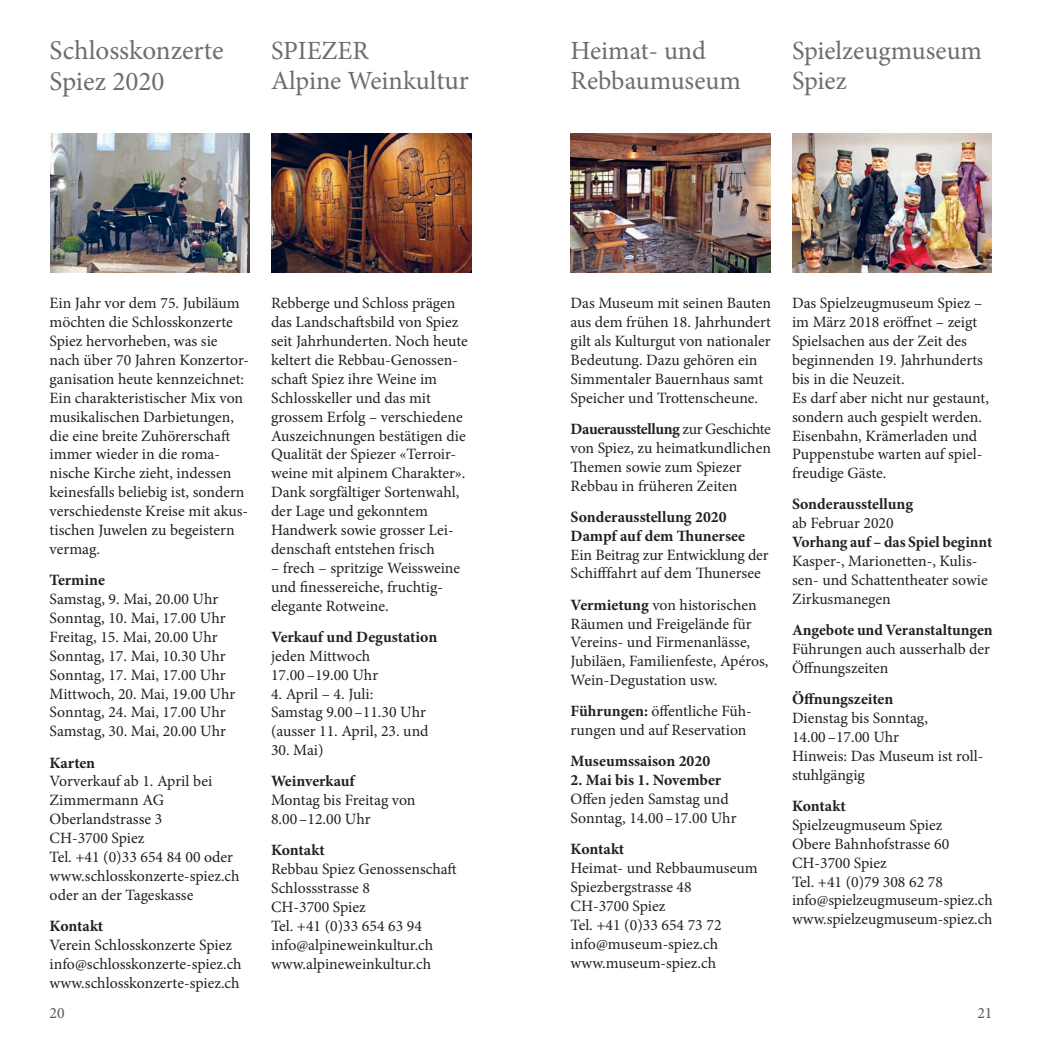
<style>
.page{position:relative;width:1042px;height:1042px;background:#fff}
.page>*{position:absolute;margin:0;border:0;box-sizing:border-box;transform-origin:0 0}
.t1{font:27.12px/30.6px "Minion Pro";color:#6c6d70}
.t2{font:26.25px/30.6px "Minion Pro";color:#6c6d70}
.t3{font:15.75px/18.9px "Minion Pro";color:#231f20}
.t4{font:700 15.75px/18.9px "Minion Pro";letter-spacing:-.005em;color:#231f20}
.t5{font:15.75px "Minion Pro";color:#57585a}
.s1{font-size:27.12px}
.s2{font-weight:700}
</style>
<div class="page">
<img style="left:272px;top:134px;width:199px;height:139px">
<img style="left:570px;top:134px;width:200px;height:139px">
<img style="left:50px;top:134px;width:200px;height:139px">
<img style="left:792px;top:134px;width:199px;height:139px">
<h1 class="t1" style="left:50px;top:36px;width:175px">Schlosskonzerte<br>Spiez 2020</h1>
<h2 class="t2" style="left:271px;top:35px;width:199px">SPIEZER<br>Alpine Weinkul<span class="s1">tur</span></h2>
<h2 class="t2" style="left:570px;top:35px;width:172px">Heimat- und<br>Rebbaumuseum</h2>
<h2 class="t2" style="left:792px;top:35px;width:192px">Spielzeugmuseum<br>Spiez</h2>
<p class="t3" style="left:50px;top:294px;width:201px">Ein Jahr vor dem 75. Jubiläum möchten die Schlosskonzerte<br>Spiez hervorheben, was sie nach über 70 Jahren Konzertor&shy;ganisation heute kennzeichnet:<br>Ein charakteristischer Mix von musikalischen Darbietungen, die eine breite Zuhörerschaft immer wieder in die roma&shy;nische Kirche zieht, indessen keinesfalls beliebig ist, sondern verschiedenste Kreise mit akus&shy;tischen Juwelen zu begeistern vermag.</p>
<p class="t4" style="left:50px;top:570px;width:57px">Termine</p>
<p class="t3" style="left:50px;top:589px;width:187px">Samstag, 9. Mai, 20.00 Uhr<br>Sonntag, 10. Mai, 17.00 Uhr<br>Freitag, 15. Mai, 20.00 Uhr<br>Sonntag, 17. Mai, 10.30 Uhr<br>Sonntag, 17. Mai, 17.00 Uhr<br>Mittwoch, 20. Mai, 19.00 Uhr<br>Sonntag, 24. Mai, 17.00 Uhr<br>Samstag, 30. Mai, 20.00 Uhr</p>
<p class="t4" style="left:50px;top:753px;width:47px">Karten</p>
<p class="t3" style="left:50px;top:772px;width:191px">Vorverkauf ab 1. April bei<br>Zimmermann AG<br>Oberlandstrasse 3<br>CH-3700 Spiez<br>Tel. +41 (0)33 654 84 00 oder www.schlosskonzerte-spiez.ch oder an der Tageskasse</p>
<p class="t4" style="left:50px;top:916px;width:55px">Kontakt</p>
<p class="t3" style="left:50px;top:935px;width:194px">Verein Schlosskonzerte Spiez info@schlosskonzerte-spiez.ch www.schlosskonzerte-spiez.ch</p>
<p class="t3" style="left:271px;top:294px;width:198px">Rebberge und Schloss prägen das Landschaftsbild von Spiez seit Jahrhunderten. Noch heute keltert die Rebbau-Genossen&shy;schaft Spiez ihre Weine im<br>Schlosskeller und das mit grossem Erfolg – verschiedene<br>Auszeichnungen bestätigen die<br>Qualität der Spiezer «Terroir&shy;weine mit alpinem Charakter».<br>Dank sorgfältiger Sortenwahl, der Lage und gekonntem<br>Handwerk sowie grosser Lei-- denschaft entstehen frisch</p>
<p class="t3" style="left:271px;top:558px;width:191px">– frech – spritzige Weissweine und finessereiche, fruchtig&shy;elegante Rotweine.</p>
<p class="t4" style="left:271px;top:627px;width:168px">Verkauf und Degustation</p>
<p class="t3" style="left:271px;top:646px;width:109px">jeden Mittwoch<br>17.00–19.00 Uhr</p>
<p class="t3" style="left:271px;top:684px;width:159px">4. April – 4. Juli:<br>Samstag 9.00–11.30 Uhr (ausser 11. April, 23. und</p>
<p class="t3" style="left:271px;top:741px;width:54px">30. Mai)</p>
<p class="t4" style="left:271px;top:772px;width:85px">Weinverkauf</p>
<p class="t3" style="left:271px;top:791px;width:146px">Montag bis Freitag von<br>8.00–12.00 Uhr</p>
<p class="t4" style="left:271px;top:840px;width:55px">Kontakt</p>
<p class="t3" style="left:271px;top:860px;width:187px">Rebbau Spiez Genossenschaft<br>Schlossstrasse 8<br>CH-3700 Spiez<br>Tel. +41 (0)33 654 63 94 info@alpineweinkultur.ch www.alpineweinkultur.ch</p>
<p class="t3" style="left:570px;top:294px;width:202px">Das Museum mit seinen Bauten aus dem frühen 18. Jahrhundert gilt als Kulturgut von nationaler<br>Bedeutung. Dazu gehören ein<br>Simmentaler Bauernhaus samt<br>Speicher und Trottenscheune.</p>
<p class="t3" style="left:570px;top:419px;width:202px"><span class="s2">Dauerausstellung</span> zur Geschichte von Spiez, zu heimatkundlichen<br>Themen sowie zum Spiezer<br>Rebbau in früheren Zeiten</p>
<p class="t4" style="left:570px;top:507px;width:176px">Sonderausstellung 2020<br>Dampf auf dem Thunersee</p>
<p class="t3" style="left:570px;top:545px;width:199px">Ein Beitrag zur Entwicklung der<br>Schifffahrt auf dem Thunersee</p>
<p class="t3" style="left:570px;top:595px;width:199px"><span class="s2">Vermietung</span> von historischen<br>Räumen und Freigelände für<br>Vereins- und Firmenanlässe,<br>Jubiläen, Familienfeste, Apéros,<br>Wein-Degustation usw.</p>
<p class="t3" style="left:570px;top:702px;width:183px"><span class="s2">Führungen:</span> öffentliche Füh&shy;rungen und auf Reservation</p>
<p class="t4" style="left:570px;top:752px;width:141px">Museumssaison 2020</p>
<p class="t4" style="left:570px;top:770px;width:152px">2. Mai bis 1. November</p>
<p class="t3" style="left:570px;top:790px;width:167px">Offen jeden Samstag und<br>Sonntag, 14.00–17.00 Uhr</p>
<p class="t4" style="left:570px;top:839px;width:55px">Kontakt</p>
<p class="t3" style="left:570px;top:859px;width:189px">Heimat- und Rebbaumuseum<br>Spiezbergstrasse 48<br>CH-3700 Spiez<br>Tel. +41 (0)33 654 73 72 info@museum-spiez.ch www.museum-spiez.ch</p>
<p class="t3" style="left:792px;top:294px;width:198px">Das Spielzeugmuseum Spiez – im März 2018 eröffnet – zeigt<br>Spielsachen aus der Zeit des beginnenden 19. Jahrhunderts bis in die Neuzeit.<br>Es darf aber nicht nur gestaunt, sondern auch gespielt werden.<br>Eisenbahn, Krämerladen und<br>Puppenstube warten auf spiel&shy;freudige Gäste.</p>
<p class="t4" style="left:792px;top:495px;width:123px">Sonderausstellung</p>
<p class="t3" style="left:792px;top:514px;width:103px">ab Februar 2020</p>
<p class="t4" style="left:792px;top:532px;width:202px">Vorhang auf – das Spiel beginnt</p>
<p class="t3" style="left:792px;top:552px;width:197px">Kasper-, Marionetten-, Kulis&shy;sen- und Schattentheater sowie<br>Zirkusmanegen</p>
<p class="t4" style="left:792px;top:620px;width:202px">Angebote und Veranstaltungen</p>
<p class="t3" style="left:792px;top:639px;width:200px">Führungen auch ausserhalb der<br>Öffnungszeiten</p>
<p class="t4" style="left:792px;top:689px;width:103px">Öffnungszeiten</p>
<p class="t3" style="left:792px;top:708px;width:193px">Dienstag bis Sonntag,<br>14.00–17.00 Uhr<br>Hinweis: Das Museum ist roll&shy;stuhlgängig</p>
<p class="t4" style="left:792px;top:796px;width:55px">Kontakt</p>
<p class="t3" style="left:792px;top:815px;width:202px">Spielzeugmuseum Spiez<br>Obere Bahnhofstrasse 60<br>CH-3700 Spiez<br>Tel. +41 (0)79 308 62 78 info@spielzeugmuseum-spiez.ch www.spielzeugmuseum-spiez.ch</p>
<p class="t5" style="left:50px;top:1002px;width:17px">20</p>
<p class="t5" style="left:977px;top:1002px;width:17px">21</p>
</div>
